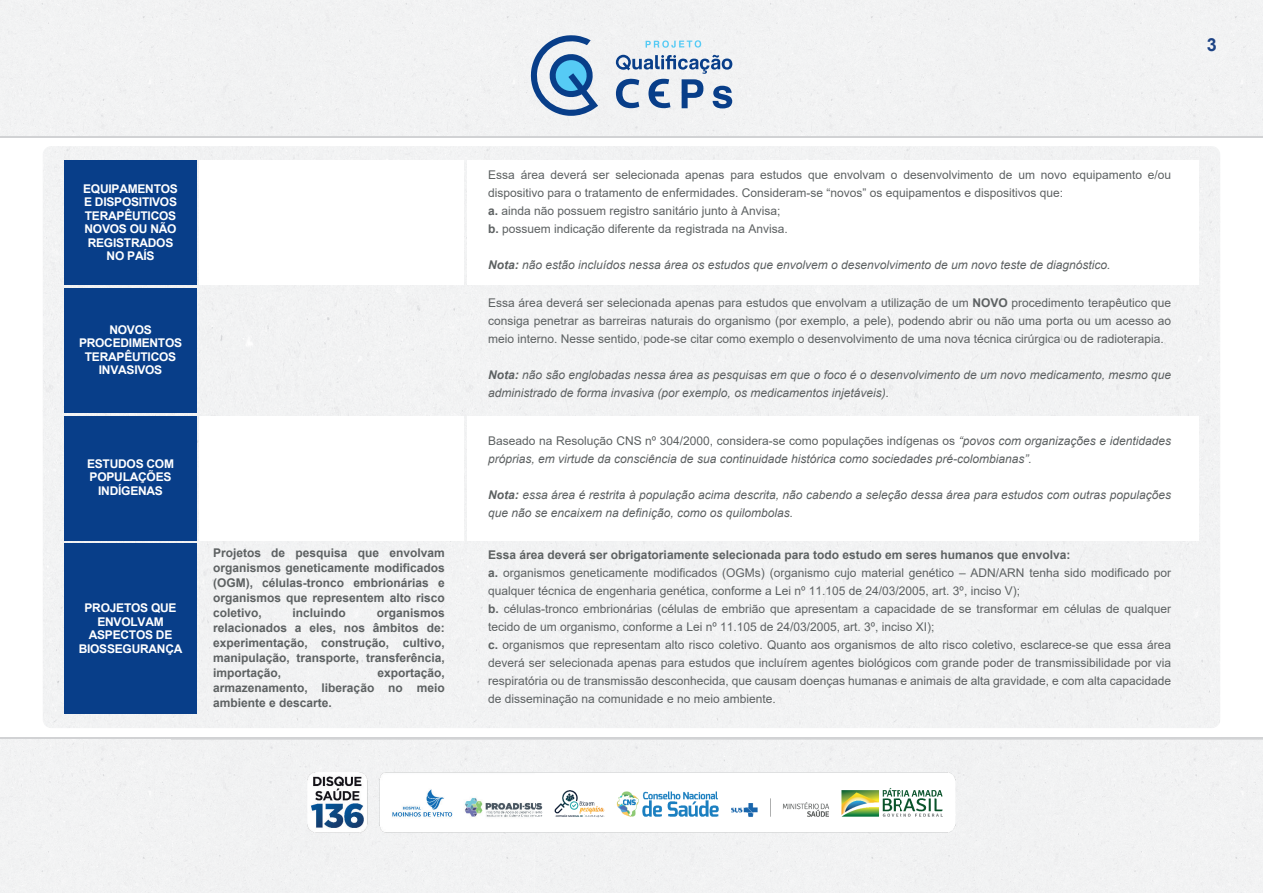
<style>
.page{position:relative;width:1263px;height:893px;background:#fff}
.page>*{position:absolute;margin:0;border:0;box-sizing:border-box;transform-origin:0 0}
.t1{font:700 18px "Arial";color:#1d4385}
.t2{font:12px/18px "Arial";color:#5d6162}
.t3{font:italic 12px/18px "Arial";color:#5d6162}
.t4{font:700 12px/15px "Arial";color:#5d6162;text-align:justify}
.t5{font:700 12px/13.5px "Arial";letter-spacing:-.02em;color:#fff;text-align:center}
.s1{font-weight:700}
.s2{font-style:normal}
</style>
<div class="page">
<div style="left:43px;top:146px;width:1177px;height:582px;background:#f2f2f3;border-radius:9px"></div>
<hr style="left:0;top:737px;width:1263px;height:3px;background:#d1d2d4">
<img style="left:281px;top:754px;width:701px;height:92px">
<div style="left:200px;top:160px;width:264px;height:125px;background:#fff"></div>
<div style="left:467px;top:160px;width:732px;height:125px;background:#fff"></div>
<div style="left:64px;top:160px;width:133px;height:125px;background:#083e89"></div>
<hr style="left:0;top:135px;width:1263px;height:3px;background:#d1d2d4">
<svg style="left:528px;top:34px;width:70px;height:82px"></svg>
<svg style="left:616px;top:55px;width:116px;height:53px"></svg>
<svg style="left:645px;top:40px;width:56px;height:8px"></svg>
<div style="left:200px;top:416px;width:264px;height:125px;background:#fff"></div>
<div style="left:467px;top:416px;width:732px;height:125px;background:#fff"></div>
<div style="left:64px;top:416px;width:133px;height:125px;background:#083e89"></div>
<div style="left:64px;top:288px;width:133px;height:125px;background:#083e89"></div>
<div style="left:64px;top:544px;width:133px;height:170px;background:#083e89"></div>
<h1 class="t1" style="left:1207px;top:32px;width:12px">13</h1>
<p class="t5" style="left:83px;top:182px;width:96px">EQUIPAMENTOS<br>E DISPOSITIVOS<br>TERAPÊUTICOS<br>NOVOS OU NÃO<br>REGISTRADOS<br>NO PAÍS</p>
<p class="t5" style="left:79px;top:323px;width:105px">NOVOS<br>PROCEDIMENTOS<br>TERAPÊUTICOS<br>INVASIVOS</p>
<p class="t5" style="left:87px;top:457px;width:88px">ESTUDOS COM<br>POPULAÇÕES<br>INDÍGENAS</p>
<p class="t5" style="left:79px;top:601px;width:105px">PROJETOS QUE<br>ENVOLVAM<br>ASPECTOS DE<br>BIOSSEGURANÇA</p>
<p class="t4" style="left:213px;top:545px;width:233px">Projetos de pesquisa que envolvam organismos geneticamente modificados (OGM), células-tronco embrionárias e organismos que representem alto risco coletivo,</p>
<p class="t4" style="left:213px;top:605px;width:233px;text-indent:164px">organismos relacionados a eles, nos âmbitos de: experimentação, construção, cultivo, manipulação, transporte, transferência, importação,</p>
<p class="t4" style="left:293px;top:605px;width:55px">incluindo</p>
<p class="t4" style="left:213px;top:665px;width:233px;text-indent:164px">exportação, armazenamento, liberação no meio ambiente e descarte.</p>
<p class="t2" style="left:488px;top:166px;width:684px">Essa área deverá ser selecionada apenas para estudos que envolvam o desenvolvimento de um novo equipamento e/ou dispositivo para o tratamento de enfermidades. Consideram-se “novos” os equipamentos e dispositivos que:<br><span class="s1">a.</span> ainda não possuem registro sanitário junto à Anvisa;<br><span class="s1">b.</span> possuem indicação diferente da registrada na Anvisa.</p>
<p class="t3" style="left:488px;top:256px;width:624px"><span class="s1">Nota:</span> não estão incluídos nessa área os estudos que envolvem o desenvolvimento de um novo teste de diagnóstico.</p>
<p class="t2" style="left:488px;top:293px;width:684px;text-align:justify">Essa área deverá ser selecionada apenas para estudos que envolvam a utilização de um <span class="s1">NOVO</span> procedimento terapêutico que consiga penetrar as barreiras naturais do organismo (por exemplo, a pele), podendo abrir ou não uma porta ou um acesso ao meio interno. Nesse sentido, pode-se citar como exemplo o desenvolvimento de uma nova técnica cirúrgica ou de radioterapia.</p>
<p class="t3" style="left:488px;top:366px;width:684px"><span class="s1">Nota:</span> não são englobadas nessa área as pesquisas em que o foco é o desenvolvimento de um novo medicamento, mesmo que administrado de forma invasiva (por exemplo, os medicamentos injetáveis).</p>
<p class="t3" style="left:488px;top:432px;width:684px"><span class="s2">Baseado na Resolução CNS nº 304/2000, considera-se como populações indígenas os</span> “povos com organizações e identidades próprias, em virtude da consciência de sua continuidade histórica como sociedades pré-colombianas”.</p>
<p class="t3" style="left:488px;top:486px;width:684px"><span class="s1">Nota:</span> essa área é restrita à população acima descrita, não cabendo a seleção dessa área para estudos com outras populações que não se encaixem na definição, como os quilombolas.</p>
<p class="t2" style="left:488px;top:546px;width:684px"><span class="s1">Essa área deverá ser obrigatoriamente selecionada para todo estudo em seres humanos que envolva:<br>a.</span> organismos geneticamente modificados (OGMs) (organismo cujo material genético – ADN/ARN tenha sido modificado por qualquer técnica de engenharia genética, conforme a Lei nº 11.105 de 24/03/2005, art. 3º, inciso V);<br><span class="s1">b.</span> células-tronco embrionárias (células de embrião que apresentam a capacidade de se transformar em células de qualquer tecido de um organismo, conforme a Lei nº 11.105 de 24/03/2005, art. 3º, inciso XI);<br><span class="s1">c.</span> organismos que representam alto risco coletivo. Quanto aos organismos de alto risco coletivo, esclarece-se que essa área deverá ser selecionada apenas para estudos que incluírem agentes biológicos com grande poder de transmissibilidade por via respiratória ou de transmissão desconhecida, que causam doenças humanas e animais de alta gravidade, e com alta capacidade de disseminação na comunidade e no meio ambiente.</p>
</div>
